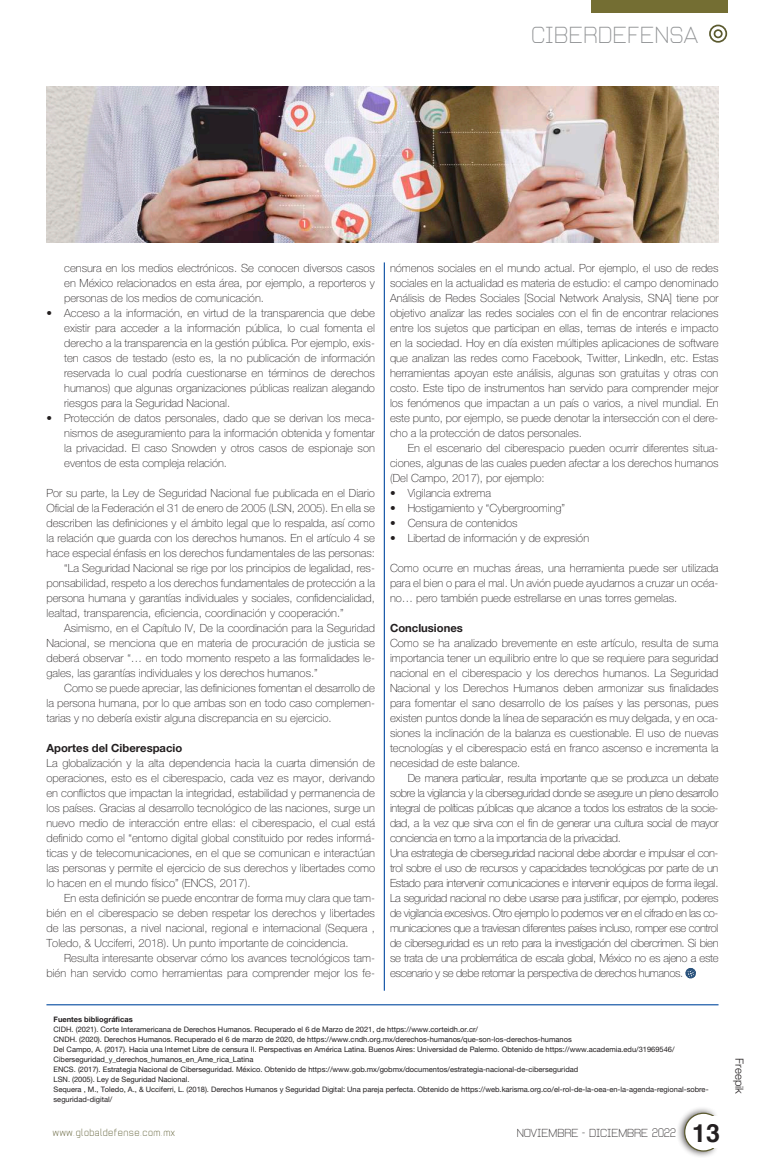
<style>
.page{position:relative;width:765px;height:1173px;background:#fff}
.page>*{position:absolute;margin:0;border:0;box-sizing:border-box;transform-origin:0 0}
.t1{font:700 25.12px "Helvetica";color:#231f20}
.t2{font:22.5px "Andersans";color:#8f9193}
.t3{font:11.25px/15px "Helvetica Neue LT 35 Th";color:#231f20;text-align:justify}
.t4{font:11.25px/15px "Helvetica Neue LT 35 Th";letter-spacing:-.03em;color:#231f20}
.t5{font:11.25px "Helvetica Neue LT 75 Bd";color:#231f20}
.t6{font:11.25px "Andersans";letter-spacing:-.02em;color:#231f20}
.t7{font:11.25px "Helvetica Neue LT 45 Lt";color:#231f20}
.t8{font:10px "Andersans";letter-spacing:.03em;color:#5b5a2f}
.t9{font:7.5px/10px "Helvetica Neue LT 55 Rm";color:#231f20}
.t10{font:7.5px "Helvetica Neue LT 75 Bd";color:#231f20}
</style>
<div class="page">
<div style="left:676px;top:1105px;width:43px;height:52px;background:#231f20;opacity:.75"></div>
<svg style="left:683px;top:1111px;width:31px;height:40px"></svg>
<div style="left:709px;top:25px;width:18px;height:18px;border:2px solid #5b5a2f;border-radius:50%"></div>
<div style="left:713px;top:29px;width:9px;height:9px;border:2px solid #5b5a2f;border-radius:50%"></div>
<div style="left:695px;top:1116px;width:31px;height:31px;background:#fff"></div>
<div style="left:591px;top:0;width:136px;height:13px;background:#746e33"></div>
<hr style="left:384px;top:262px;width:1px;height:728px;background:#1e5daa">
<svg style="left:685px;top:968px;width:11px;height:10px"></svg>
<hr style="left:46px;top:1003px;width:672px;height:2px;background:#1e5daa">
<img style="left:46px;top:86px;width:672px;height:156px">
<h2 class="t2" style="left:531px;top:26px;width:169px">CIBERDEFENSA</h2>
<p class="t3" style="left:64px;top:260px;width:312px">censura en los medios electrónicos. Se conocen diversos casos en México relacionados en esta área, por ejemplo, a reporteros y personas de los medios de comunicación.</p>
<p class="t3" style="left:64px;top:305px;width:312px;text-indent:-18px">• Acceso a la información, en virtud de la transparencia que debe existir para acceder a la información pública, lo cual fomenta el derecho a la transparencia en la gestión pública. Por ejemplo, exis&shy;ten casos de testado (esto es, la no publicación de información reservada lo cual podría cuestionarse en términos de derechos humanos) que algunas organizaciones públicas realizan alegando riesgos para la Seguridad Nacional.</p>
<p class="t3" style="left:64px;top:410px;width:312px;text-indent:-18px">• Protección de datos personales, dado que se derivan los meca&shy;nismos de aseguramiento para la información obtenida y fomentar la privacidad. El caso Snowden y otros casos de espionaje son eventos de esta compleja relación.</p>
<p class="t3" style="left:46px;top:485px;width:330px">Por su parte, la Ley de Seguridad Nacional fue publicada en el Diario</p>
<p class="t3" style="left:46px;top:500px;width:330px">Oficial de la Federación el 31 de enero de 2005 (LSN, 2005). En ella se</p>
<p class="t3" style="left:46px;top:515px;width:330px">describen las definiciones y el ámbito legal que lo respalda, así como</p>
<p class="t3" style="left:46px;top:530px;width:330px">la relación que guarda con los derechos humanos. En el artículo 4 se</p>
<p class="t3" style="left:46px;top:545px;width:330px">hace especial énfasis en los derechos fundamentales de las personas:</p>
<p class="t3" style="left:64px;top:560px;width:312px">“La Seguridad Nacional se rige por los principios de legalidad, res-</p>
<p class="t3" style="left:46px;top:575px;width:330px">ponsabilidad, respeto a los derechos fundamentales de protección a la</p>
<p class="t3" style="left:46px;top:590px;width:330px">persona humana y garantías individuales y sociales, confidencialidad,</p>
<p class="t3" style="left:46px;top:605px;width:299px">lealtad, transparencia, eficiencia, coordinación y cooperación.”</p>
<p class="t3" style="left:64px;top:620px;width:312px">Asimismo, en el Capítulo IV, De la coordinación para la Seguridad</p>
<p class="t3" style="left:46px;top:635px;width:330px">Nacional, se menciona que en materia de procuración de justicia se</p>
<p class="t3" style="left:46px;top:650px;width:330px">deberá observar “… en todo momento respeto a las formalidades le-</p>
<p class="t3" style="left:46px;top:665px;width:273px">gales, las garantías individuales y los derechos humanos.”</p>
<p class="t3" style="left:64px;top:680px;width:312px">Como se puede apreciar, las definiciones fomentan el desarrollo de</p>
<p class="t3" style="left:46px;top:695px;width:330px">la persona humana, por lo que ambas son en todo caso complemen-</p>
<p class="t3" style="left:46px;top:710px;width:287px">tarias y no debería existir alguna discrepancia en su ejercicio.</p>
<p class="t5" style="left:46px;top:740px;width:137px">Aportes del Ciberespacio</p>
<p class="t3" style="left:46px;top:755px;width:330px">La globalización y la alta dependencia hacia la cuarta dimensión de operaciones, esto es el ciberespacio, cada vez es mayor, derivando en conflictos que impactan la integridad, estabilidad y permanencia de los países. Gracias al desarrollo tecnológico de las naciones, surge un nuevo medio de interacción entre ellas: el ciberespacio, el cual está definido como el “entorno digital global constituido por redes informá&shy;ticas y de telecomunicaciones, en el que se comunican e interactúan las personas y permite el ejercicio de sus derechos y libertades como lo hacen en el mundo físico” (ENCS, 2017).</p>
<p class="t3" style="left:46px;top:890px;width:330px;text-indent:18px">En esta definición se puede encontrar de forma muy clara que tam&shy;bién en el ciberespacio se deben respetar los derechos y libertades de las personas, a nivel nacional, regional e internacional (Sequera , Toledo, &amp; Ucciferri, 2018). Un punto importante de coincidencia.</p>
<p class="t3" style="left:46px;top:950px;width:330px;text-align:right">Resulta interesante observar cómo los avances tecnológicos tam&shy;bién han servido como herramientas para comprender mejor los fe-</p>
<p class="t3" style="left:390px;top:260px;width:330px">nómenos sociales en el mundo actual. Por ejemplo, el uso de redes sociales en la actualidad es materia de estudio: el campo denominado Análisis de Redes Sociales [Social Network Analysis, SNA] tiene por objetivo analizar las redes sociales con el fin de encontrar relaciones entre los sujetos que participan en ellas, temas de interés e impacto en la sociedad. Hoy en día existen múltiples aplicaciones de software que analizan las redes como Facebook, Twitter, LinkedIn, etc. Estas herramientas apoyan este análisis, algunas son gratuitas y otras con costo. Este tipo de instrumentos han servido para comprender mejor los fenómenos que impactan a un país o varios, a nivel mundial. En este punto, por ejemplo, se puede denotar la intersección con el dere&shy;cho a la protección de datos personales.</p>
<p class="t3" style="left:390px;top:440px;width:330px;text-indent:18px">En el escenario del ciberespacio pueden ocurrir diferentes situa&shy;ciones, algunas de las cuales pueden afectar a los derechos humanos (Del Campo, 2017), por ejemplo:</p>
<p class="t3" style="left:390px;top:485px;width:102px">• Vigilancia extrema</p>
<p class="t3" style="left:390px;top:500px;width:177px">• Hostigamiento y “Cybergrooming”</p>
<p class="t3" style="left:390px;top:515px;width:129px">• Censura de contenidos</p>
<p class="t3" style="left:390px;top:530px;width:201px">• Libertad de información y de expresión</p>
<p class="t3" style="left:390px;top:560px;width:330px">Como ocurre en muchas áreas, una herramienta puede ser utilizada para el bien o para el mal. Un avión puede ayudarnos a cruzar un océa&shy;no… pero también puede estrellarse en unas torres gemelas.</p>
<p class="t5" style="left:390px;top:620px;width:74px">Conclusiones</p>
<p class="t3" style="left:390px;top:635px;width:330px">Como se ha analizado brevemente en este artículo, resulta de suma importancia tener un equilibrio entre lo que se requiere para seguridad nacional en el ciberespacio y los derechos humanos. La Seguridad Nacional y los Derechos Humanos deben armonizar sus finalidades para fomentar el sano desarrollo de los países y las personas, pues existen puntos donde la línea de separación es muy delgada, y en oca&shy;siones la inclinación de la balanza es cuestionable. El uso de nuevas tecnologías y el ciberespacio está en franco ascenso e incrementa la necesidad de este balance.</p>
<p class="t4" style="left:390px;top:770px;width:330px;text-indent:18px">De manera particular, resulta importante que se produzca un debate sobre la vigilancia y la ciberseguridad donde se asegure un pleno desarrollo integral de políticas públicas que alcance a todos los estratos de la socie&shy;dad, a la vez que sirva con el fin de generar una cultura social de mayor conciencia en torno a la importancia de la privacidad.<br>Una estrategia de ciberseguridad nacional debe abordar e impulsar el con&shy;trol sobre el uso de recursos y capacidades tecnológicas por parte de un Estado para intervenir comunicaciones e intervenir equipos de forma ilegal.<br>La seguridad nacional no debe usarse para justificar, por ejemplo, poderes de vigilancia excesivos. Otro ejemplo lo podemos ver en el cifrado en las co&shy;municaciones que a traviesan diferentes países incluso, romper ese control de ciberseguridad es un reto para la investigación del cibercrimen. Si bien se trata de una problemática de escala global, México no es ajeno a este escenario y se debe retomar la perspectiva de derechos humanos.</p>
<p class="t10" style="left:54px;top:1014px;width:81px">Fuentes bibliográficas</p>
<p class="t9" style="left:54px;top:1023px;width:656px">CIDH. (2021). Corte Interamericana de Derechos Humanos. Recuperado el 6 de Marzo de 2021, de https://www.corteidh.or.cr/<br>CNDH. (2020). Derechos Humanos. Recuperado el 6 de marzo de 2020, de https://www.cndh.org.mx/derechos-humanos/que-son-los-derechos-humanos<br>Del Campo, A. (2017). Hacia una Internet Libre de censura II. Perspectivas en América Latina. Buenos Aires: Universidad de Palermo. Obtenido de https://www.academia.edu/31969546/ Ciberseguridad_y_derechos_humanos_en_Ame_rica_Latina<br>ENCS. (2017). Estrategia Nacional de Ciberseguridad. México. Obtenido de https://www.gob.mx/gobmx/documentos/estrategia-nacional-de-ciberseguridad<br>LSN. (2005). Ley de Seguridad Nacional.<br>Sequera , M., Toledo, A., &amp; Ucciferri, L. (2018). Derechos Humanos y Seguridad Digital: Una pareja perfecta. Obtenido de https://web.karisma.org.co/el-rol-de-la-oea-en-la-agenda-regional-sobre&shy;seguridad-digital/</p>
<p class="t8" style="left:53px;top:1128px;width:124px">www.globaldefense.com.mx</p>
<h1 class="t1" style="left:692px;top:1112px;width:29px">13</h1>
<p class="t6" style="left:517px;top:1128px;width:161px">NOVIEMBRE - DICIEMBRE 2022</p>
<p class="t7" style="left:746px;top:1058px;width:37px;rotate:90deg">Freepik</p>
</div>
